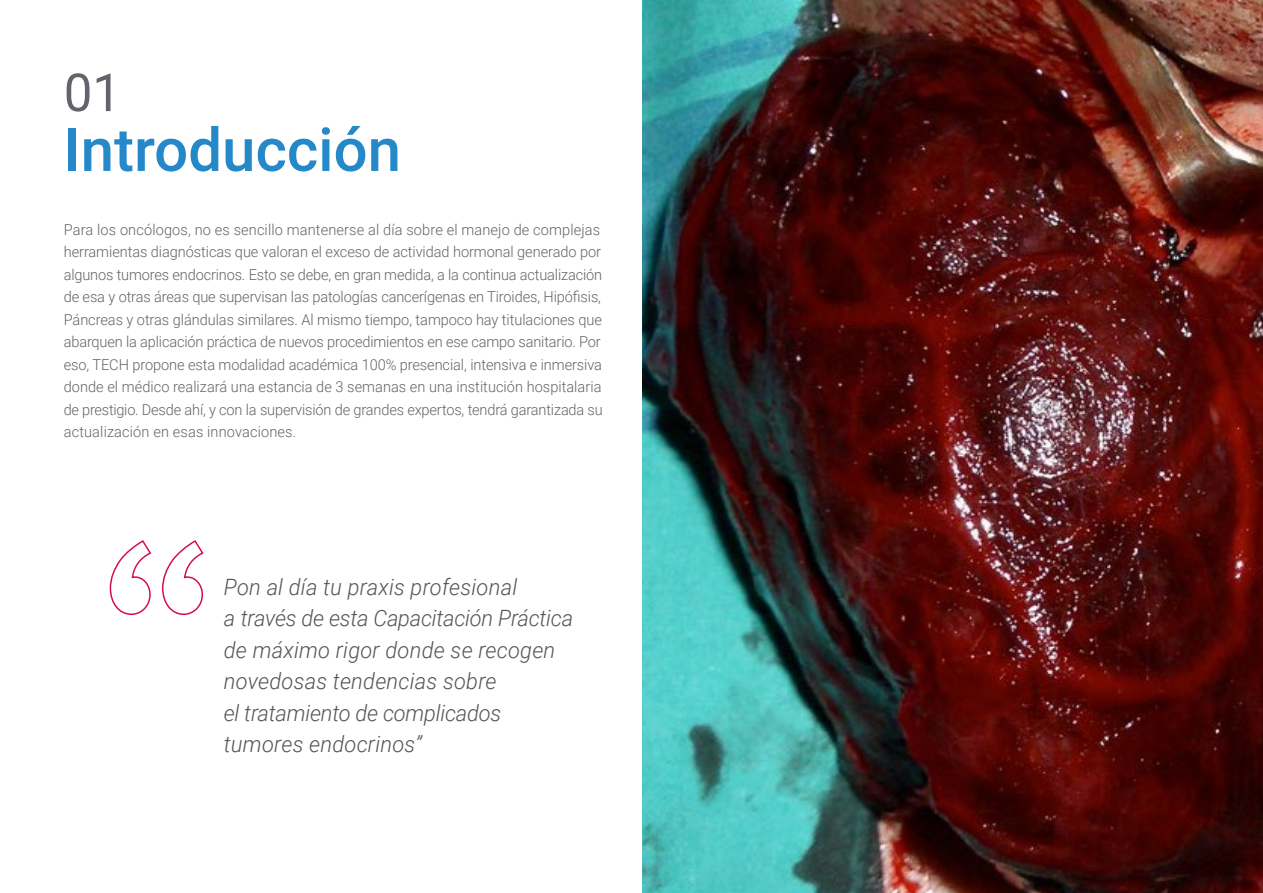
<style>
.page{position:relative;width:1263px;height:893px;background:#fff}
.page>*{position:absolute;margin:0;border:0;box-sizing:border-box;transform-origin:0 0}
.t1{font:500 60px "Roboto";color:#2488c9}
.t2{font:52.5px "Roboto";color:#61646a}
.t3{font:italic 300 22.5px/31.5px "Roboto";letter-spacing:.01em;color:#52555b}
.t4{font:300 15px/22.5px "Roboto";letter-spacing:-.005em;color:#61646a}
</style>
<div class="page">
<svg style="left:109px;top:540px;width:95px;height:75px"></svg>
<img style="left:642px;top:0;width:621px;height:893px">
<h2 class="t2" style="left:64px;top:56px;width:59px">01</h2>
<h1 class="t1" style="left:64px;top:108px;width:339px">Introducción</h1>
<p class="t4" style="left:64px;top:217px;width:540px">Para los oncólogos, no es sencillo mantenerse al día sobre el manejo de complejas herramientas diagnósticas que valoran el exceso de actividad hormonal generado por algunos tumores endocrinos. Esto se debe, en gran medida, a la continua actualización de esa y otras áreas que supervisan las patologías cancerígenas en Tiroides, Hipófisis, Páncreas y otras glándulas similares. Al mismo tiempo, tampoco hay titulaciones que abarquen la aplicación práctica de nuevos procedimientos en ese campo sanitario. Por eso, TECH propone esta modalidad académica 100% presencial, intensiva e inmersiva donde el médico realizará una estancia de 3 semanas en una institución hospitalaria de prestigio. Desde ahí, y con la supervisión de grandes expertos, tendrá garantizada su actualización en esas innovaciones.</p>
<h3 class="t3" style="left:224px;top:570px;width:351px">Pon al día tu praxis profesional<br>a través de esta Capacitación Práctica de máximo rigor donde se recogen novedosas tendencias sobre<br>el tratamiento de complicados tumores endocrinos”</h3>
</div>
